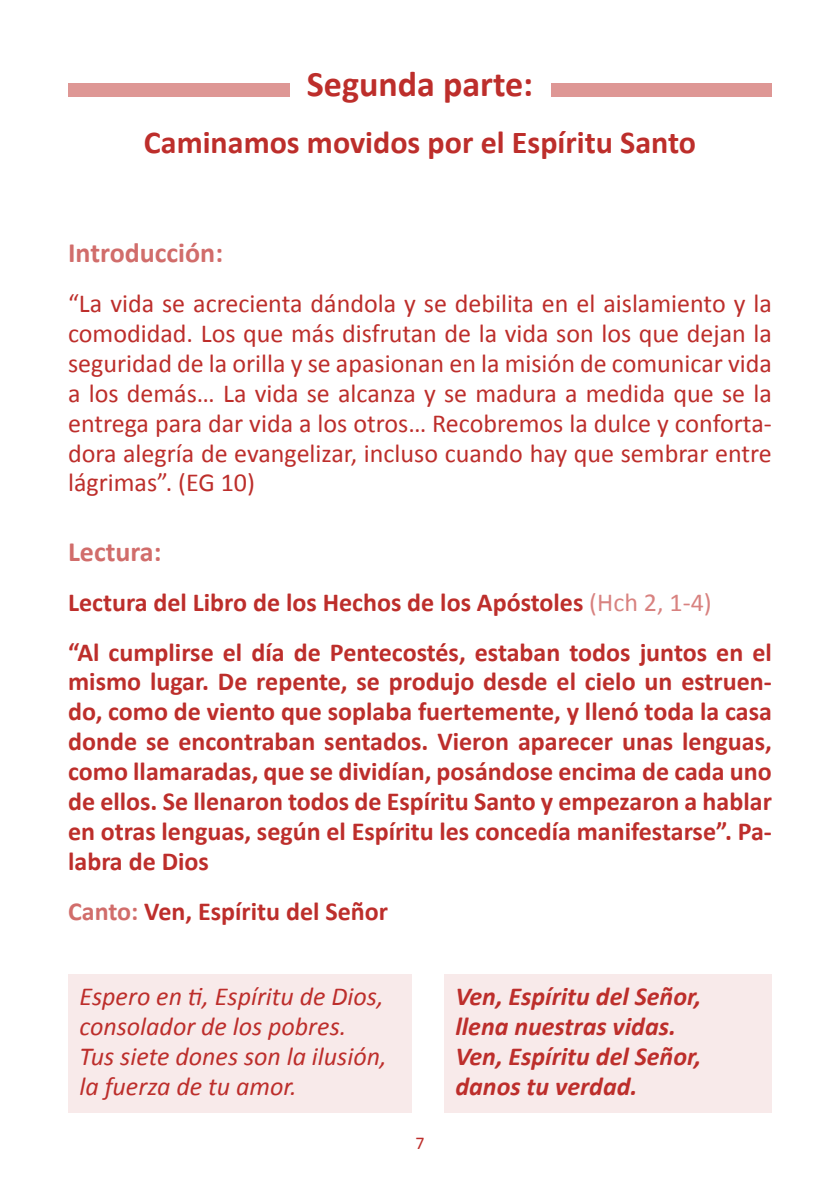
<style>
.page{position:relative;width:840px;height:1191px;background:#fff}
.page>*{position:absolute;margin:0;border:0;box-sizing:border-box;transform-origin:0 0}
.t1{font:700 36px "Calibri";color:#bd2e2b}
.t2{font:700 32px "Calibri";color:#bd2e2b}
.t3{font:700 28px "Calibri";color:#d16d6b}
.t4{font:700 26px/29.8px "Calibri";color:#bd2e2b}
.t5{font:26px/30px "Calibri";color:#bd2e2b;text-align:justify}
.t6{font:italic 26px/29.8px "Calibri";color:#bd2e2b}
.t7{font:italic 700 26px/29.8px "Calibri";color:#bd2e2b}
.t8{font:18px "Calibri";color:#bd2e2b}
.s1{font-weight:400;color:#d88280}
.s2{color:#d16d6b}
</style>
<div class="page">
<div style="left:68px;top:974px;width:343px;height:139px;background:#f8eaea"></div>
<div style="left:444px;top:974px;width:327px;height:139px;background:#f8eaea"></div>
<div style="left:68px;top:83px;width:221px;height:14px;background:#de9795"></div>
<div style="left:551px;top:83px;width:220px;height:14px;background:#de9795"></div>
<h1 class="t1" style="left:307px;top:61px;width:228px">Segunda parte:</h1>
<p class="t2" style="left:144px;top:122px;width:553px">Caminamos movidos por el Espíritu Santo</p>
<p class="t3" style="left:68px;top:235px;width:156px">Introducción:</p>
<p class="t5" style="left:68px;top:288px;width:705px">“La vida se acrecienta dándola y se debilita en el aislamiento y la comodidad. Los que más disfrutan de la vida son los que dejan la seguridad de la orilla y se apasionan en la misión de comunicar vida a los demás… La vida se alcanza y se madura a medida que se la entrega para dar vida a los otros… Recobremos la dulce y conforta&shy;dora alegría de evangelizar, incluso cuando hay que sembrar entre lágrimas”. (EG 10)</p>
<p class="t3" style="left:68px;top:533px;width:95px">Lectura:</p>
<p class="t4" style="left:68px;top:577px;width:704px;line-height:49.8px">Lectura del Libro de los Hechos de los Apóstoles <span class="s1">(Hch 2, 1-4)<br></span>“Al cumplirse el día de Pentecostés, estaban todos juntos en el</p>
<p class="t4" style="left:68px;top:667px;width:705px;text-align:justify">mismo lugar. De repente, se produjo desde el cielo un estruen&shy;do, como de viento que soplaba fuertemente, y llenó toda la casa donde se encontraban sentados. Vieron aparecer unas lenguas, como llamaradas, que se dividían, posándose encima de cada uno de ellos. Se llenaron todos de Espíritu Santo y empezaron a hablar en otras lenguas, según el Espíritu les concedía manifestarse”. Pa&shy;labra de Dios</p>
<p class="t4" style="left:68px;top:896px;width:321px"><span class="s2">Canto:</span> Ven, Espíritu del Señor</p>
<p class="t6" style="left:79px;top:980px;width:308px">Espero en ti, Espíritu de Dios, consolador de los pobres.<br>Tus siete dones son la ilusión, la fuerza de tu amor.</p>
<p class="t7" style="left:455px;top:981px;width:247px">Ven, Espíritu del Señor, llena nuestras vidas.<br>Ven, Espíritu del Señor, danos tu verdad.</p>
<p class="t8" style="left:415px;top:1131px;width:11px">7</p>
</div>
